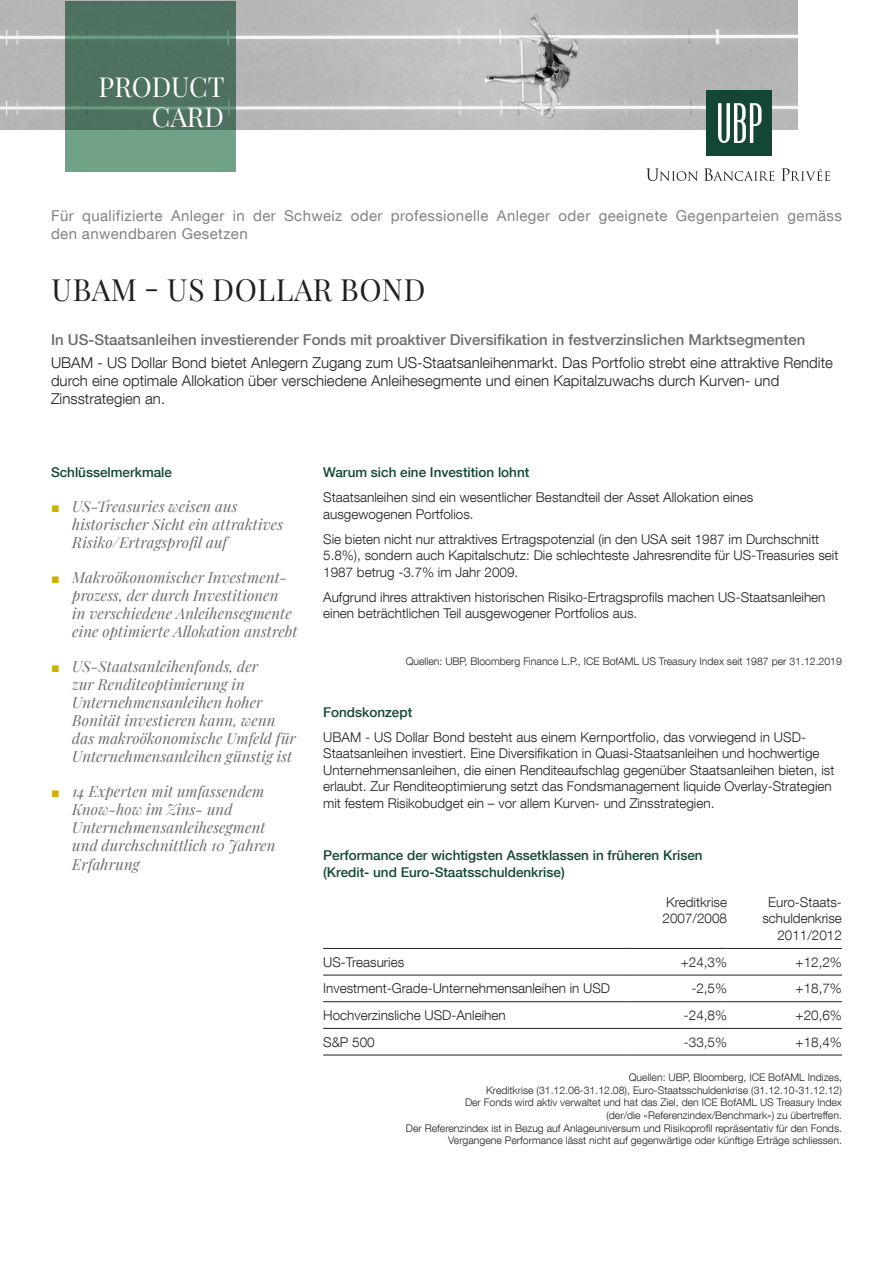
<style>
.page{position:relative;width:893px;height:1263px;background:#fff}
.page>*{position:absolute;margin:0;border:0;box-sizing:border-box;transform-origin:0 0}
.nom_du_fonds{font:30px "Playfair Display";letter-spacing:.02em;color:#231f20}
.t1{font:27px "Playfair Display";color:#fff}
.t2{font:italic 15px/18px "Playfair Display";letter-spacing:.005em;color:#6c6d70}
.Texte_Intro{font:300 15px/18px "Helvetica Neue LT Com";color:#231f20}
.For_qualified_invest{font:15px/18px "Helvetica Neue LT Com";letter-spacing:.025em;color:#808285}
.Texte_Intro_65{font:500 15px "Helvetica Neue LT Com";color:#6c6d70}
.Texte{font:300 13.5px/16.5px "Helvetica Neue LT Com";color:#231f20}
.Titre_Niv_2{font:500 13.5px/16.5px "Helvetica Neue LT Com";color:#144634}
.Sources{font:300 10.5px/12.6px "Helvetica Neue LT Com";color:#231f20;text-align:right}
.s1{font-family:"Arial";font-style:normal;font-size:14.25px;color:#ceb000}
</style>
<div class="page">
<hr style="left:323px;top:975px;width:302px;height:1px;background:#231f20">
<hr style="left:625px;top:975px;width:102px;height:1px;background:#231f20">
<hr style="left:727px;top:975px;width:115px;height:1px;background:#231f20">
<hr style="left:323px;top:1001px;width:302px;height:1px;background:#231f20">
<hr style="left:625px;top:1001px;width:102px;height:1px;background:#231f20">
<hr style="left:727px;top:1001px;width:115px;height:1px;background:#231f20">
<hr style="left:323px;top:1028px;width:302px;height:1px;background:#231f20">
<hr style="left:625px;top:1028px;width:102px;height:1px;background:#231f20">
<hr style="left:727px;top:1028px;width:115px;height:1px;background:#231f20">
<hr style="left:323px;top:1055px;width:302px;height:1px;background:#231f20">
<hr style="left:625px;top:1055px;width:102px;height:1px;background:#231f20">
<hr style="left:727px;top:1055px;width:115px;height:1px;background:#231f20">
<hr style="left:323px;top:948px;width:302px;height:1px;background:#231f20">
<hr style="left:625px;top:948px;width:102px;height:1px;background:#231f20">
<hr style="left:727px;top:948px;width:115px;height:1px;background:#231f20">
<img style="left:0;top:0;width:797px;height:130px">
<svg style="left:65px;top:1px;width:170px;height:170px;background:#577f69"></svg>
<svg style="left:646px;top:168px;width:52px;height:13px"></svg>
<svg style="left:704px;top:168px;width:70px;height:13px"></svg>
<svg style="left:781px;top:168px;width:49px;height:13px"></svg>
<div style="left:706px;top:90px;width:66px;height:66px;background:#144634"></div>
<svg style="left:718px;top:103px;width:43px;height:40px"></svg>
<p class="t1" style="left:99px;top:66px;width:128px">PRODUCT</p>
<p class="t1" style="left:152px;top:96px;width:74px">CARD</p>
<p class="For_qualified_invest" style="left:51px;top:206px;width:792px">Für qualifizierte Anleger in der Schweiz oder professionelle Anleger oder geeignete Gegenparteien gemäss den anwendbaren Gesetzen</p>
<p class="nom_du_fonds" style="left:52px;top:267px;width:375px">UBAM - US DOLLAR BOND</p>
<p class="Texte_Intro_65" style="left:51px;top:331px;width:756px">In US-Staatsanleihen investierender Fonds mit proaktiver Diversifikation in festverzinslichen Marktsegmenten</p>
<p class="Texte_Intro" style="left:51px;top:353px;width:783px">UBAM - US Dollar Bond bietet Anlegern Zugang zum US-Staatsanleihenmarkt. Das Portfolio strebt eine attraktive Rendite durch eine optimale Allokation über verschiedene Anleihesegmente und einen Kapitalzuwachs durch Kurven- und<br>Zinsstrategien an.</p>
<p class="Titre_Niv_2" style="left:51px;top:464px;width:123px">Schlüsselmerkmale</p>
<p class="t2" style="left:72px;top:497px;width:212px;text-indent:-21px"><span class="s1">■</span> US-Treasuries weisen aus historischer Sicht ein attraktives<br>Risiko/Ertragsprofil auf</p>
<p class="t2" style="left:72px;top:568px;width:227px;text-indent:-21px"><span class="s1">■</span> Makroökonomischer Investment&shy;prozess, der durch Investitionen<br>in verschiedene Anleihensegmente eine optimierte Allokation anstrebt</p>
<p class="t2" style="left:72px;top:657px;width:225px;text-indent:-21px"><span class="s1">■</span> US-Staatsanleihenfonds, der<br>zur Renditeoptimierung in<br>Unternehmensanleihen hoher<br>Bonität investieren kann, wenn das makroökonomische Umfeld für<br>Unternehmensanleihen günstig ist</p>
<p class="t2" style="left:72px;top:782px;width:205px;text-indent:-21px"><span class="s1">■</span> 14 Experten mit umfassendem<br>Know-how im Zins- und<br>Unternehmensanleihesegment und durchschnittlich 10 Jahren<br>Erfahrung</p>
<p class="Titre_Niv_2" style="left:323px;top:464px;width:208px">Warum sich eine Investition lohnt</p>
<p class="Texte" style="left:323px;top:489px;width:432px">Staatsanleihen sind ein wesentlicher Bestandteil der Asset Allokation eines ausgewogenen Portfolios.</p>
<p class="Texte" style="left:323px;top:531px;width:517px">Sie bieten nicht nur attraktives Ertragspotenzial (in den USA seit 1987 im Durchschnitt<br>5.8%), sondern auch Kapitalschutz: Die schlechteste Jahresrendite für US-Treasuries seit<br>1987 betrug -3.7% im Jahr 2009.</p>
<p class="Texte" style="left:323px;top:589px;width:504px">Aufgrund ihres attraktiven historischen Risiko-Ertragsprofils machen US-Staatsanleihen einen beträchtlichen Teil ausgewogener Portfolios aus.</p>
<p class="Sources" style="left:406px;top:654px;width:438px">Quellen: UBP, Bloomberg Finance L.P., ICE BofAML US Treasury Index seit 1987 per 31.12.2019</p>
<p class="Titre_Niv_2" style="left:323px;top:703px;width:91px">Fondskonzept</p>
<p class="Texte" style="left:323px;top:728px;width:513px">UBAM - US Dollar Bond besteht aus einem Kernportfolio, das vorwiegend in USD-Staatsanleihen investiert. Eine Diversifikation in Quasi-Staatsanleihen und hochwertige Unternehmensanleihen, die einen Renditeaufschlag gegenüber Staatsanleihen bieten, ist erlaubt. Zur Renditeoptimierung setzt das Fondsmanagement liquide Overlay-Strategien mit festem Risikobudget ein – vor allem Kurven- und Zinsstrategien.</p>
<p class="Titre_Niv_2" style="left:323px;top:847px;width:381px">Performance der wichtigsten Assetklassen in früheren Krisen (Kredit- und Euro-Staatsschuldenkrise)</p>
<p class="Texte" style="left:666px;top:893px;width:63px">Kreditkrise</p>
<p class="Texte" style="left:663px;top:910px;width:66px">2007/2008</p>
<p class="Texte" style="left:762px;top:893px;width:81px;text-align:center">Euro-Staats&shy;schuldenkrise</p>
<p class="Texte" style="left:777px;top:926px;width:66px">2011/2012</p>
<p class="Texte" style="left:323px;top:953px;width:83px">US-Treasuries</p>
<p class="Texte" style="left:681px;top:953px;width:48px">+24,3%</p>
<p class="Texte" style="left:796px;top:953px;width:48px">+12,2%</p>
<p class="Texte" style="left:323px;top:980px;width:289px">Investment-Grade-Unternehmensanleihen in USD</p>
<p class="Texte" style="left:691px;top:980px;width:37px">-2,5%</p>
<p class="Texte" style="left:796px;top:980px;width:48px">+18,7%</p>
<p class="Texte" style="left:323px;top:1006px;width:184px">Hochverzinsliche USD-Anleihen</p>
<p class="Texte" style="left:684px;top:1006px;width:45px">-24,8%</p>
<p class="Texte" style="left:796px;top:1006px;width:48px">+20,6%</p>
<p class="Texte" style="left:323px;top:1033px;width:53px">S&amp;P 500</p>
<p class="Texte" style="left:684px;top:1033px;width:45px">-33,5%</p>
<p class="Texte" style="left:796px;top:1033px;width:48px">+18,4%</p>
<p class="Sources" style="left:629px;top:1071px;width:215px">Quellen: UBP, Bloomberg, ICE BofAML Indizes,</p>
<p class="Sources" style="left:486px;top:1083px;width:357px">Kreditkrise (31.12.06-31.12.08), Euro-Staatsschuldenkrise (31.12.10-31.12.12)</p>
<p class="Sources" style="left:406px;top:1096px;width:438px">Der Fonds wird aktiv verwaltet und hat das Ziel, den ICE BofAML US Treasury Index<br>(der/die «Referenzindex/Benchmark») zu übertreffen.<br>Der Referenzindex ist in Bezug auf Anlageuniversum und Risikoprofil repräsentativ für den Fonds.</p>
<p class="Sources" style="left:448px;top:1134px;width:395px">Vergangene Performance lässt nicht auf gegenwärtige oder künftige Erträge schliessen.</p>
</div>
